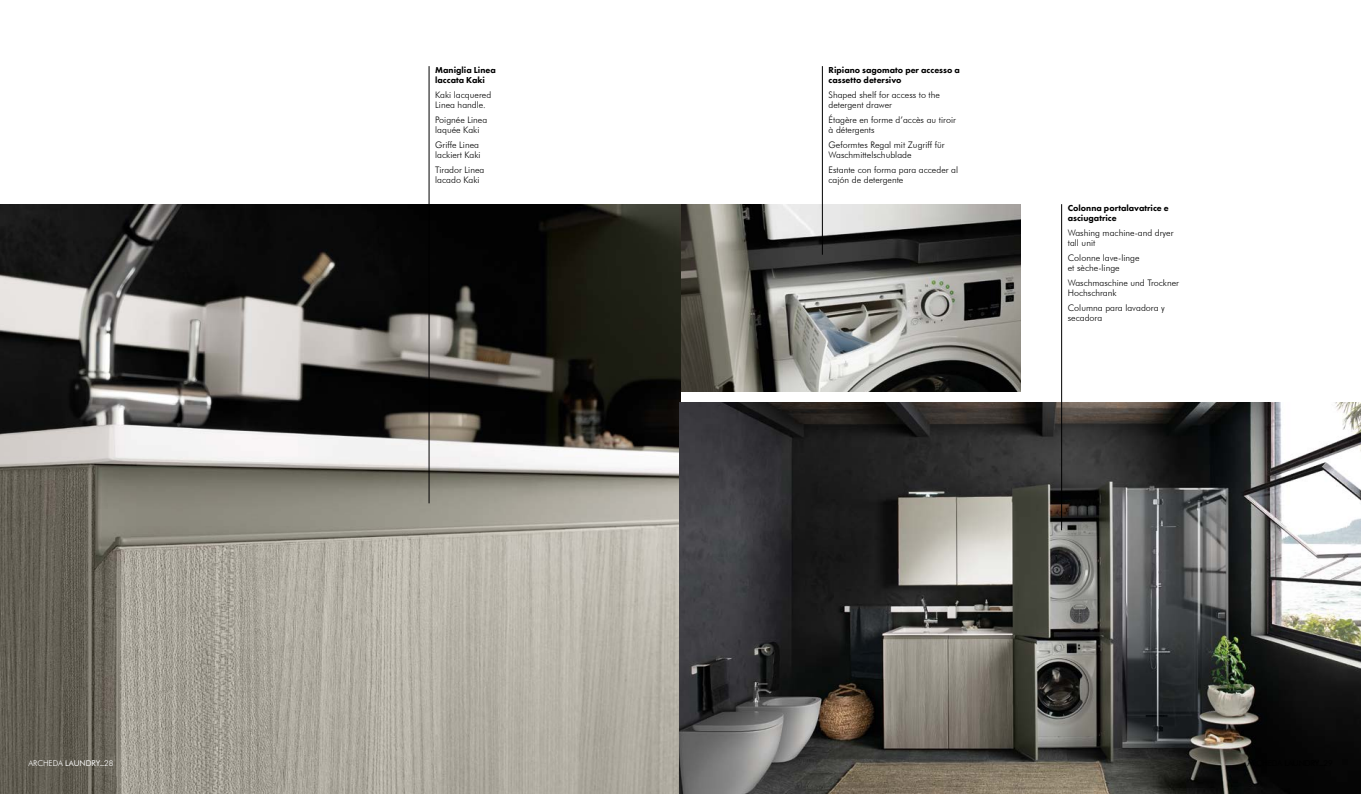
<style>
.page{position:relative;width:1361px;height:794px;background:#fff}
.page>*{position:absolute;margin:0;border:0;box-sizing:border-box;transform-origin:0 0}
.t1{font:300 9px/10px "Futura BT";color:#000}
.t2{font:800 9px/10px "Futura PT";color:#000}
.t3{font:300 8px "Futura BT";color:#fff}
.s1{font-weight:400}
</style>
<div class="page">
<img style="left:680px;top:204px;width:340px;height:187px">
<hr style="left:822px;top:66px;width:1px;height:189px;background:#000">
<img style="left:0;top:204px;width:680px;height:590px">
<hr style="left:429px;top:66px;width:1px;height:437px;background:#000">
<img style="left:680px;top:403px;width:681px;height:391px">
<hr style="left:1061px;top:204px;width:1px;height:326px;background:#000">
<p class="t3" style="left:28px;top:758px;width:87px">ARCHEDA <span class="s1">LAUNDRY</span><sup>_</sup>28</p>
<p class="t2" style="left:435px;top:65px;width:62px">Maniglia Linea laccata Kaki</p>
<p class="t1" style="left:435px;top:90px;width:57px">Kaki lacquered<br>Linea handle.</p>
<p class="t1" style="left:435px;top:115px;width:54px">Poignée Linea laquée Kaki</p>
<p class="t1" style="left:435px;top:140px;width:47px">Griffe Linea lackiert Kaki</p>
<p class="t1" style="left:435px;top:165px;width:51px">Tirador Linea lacado Kaki</p>
<p class="t2" style="left:828px;top:65px;width:133px">Ripiano sagomato per accesso a cassetto detersivo</p>
<p class="t1" style="left:828px;top:90px;width:113px">Shaped shelf for access to the detergent drawer</p>
<p class="t1" style="left:828px;top:115px;width:129px">Étagère en forme d’accès au tiroir à détergents</p>
<p class="t1" style="left:828px;top:140px;width:118px">Geformtes Regal mit Zugriff für<br>Waschmittelschublade</p>
<p class="t1" style="left:828px;top:165px;width:131px">Estante con forma para acceder al cajón de detergente</p>
<p class="t2" style="left:1068px;top:203px;width:103px">Colonna portalavatrice e asciugatrice</p>
<p class="t1" style="left:1068px;top:228px;width:107px">Washing machine-and dryer tall unit</p>
<p class="t1" style="left:1068px;top:253px;width:73px">Colonne lave-linge et sèche-linge</p>
<p class="t1" style="left:1068px;top:278px;width:113px">Waschmaschine und Trockner<br>Hochschrank</p>
<p class="t1" style="left:1068px;top:303px;width:99px">Columna para lavadora y secadora</p>
</div>
